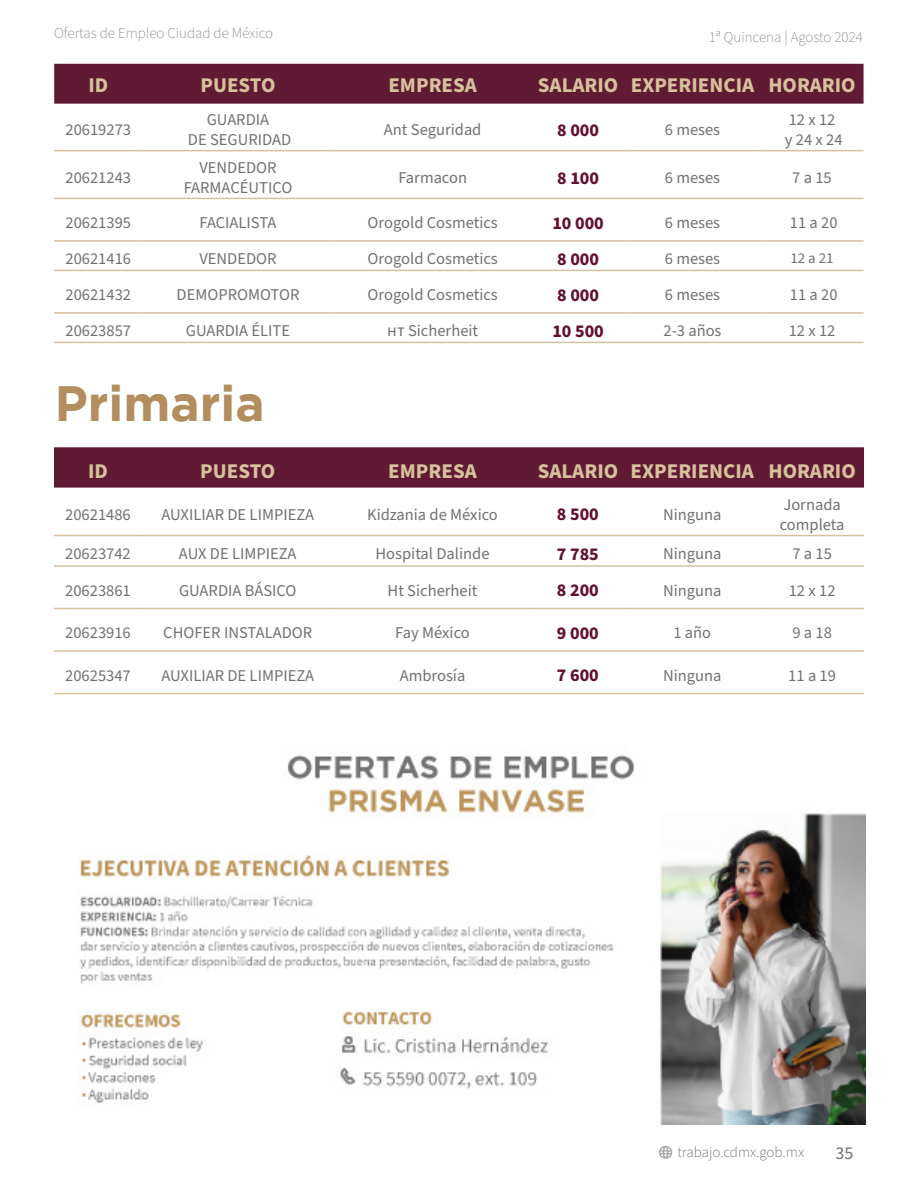
<style>
.page{position:relative;width:918px;height:1188px;background:#fff}
.page>*{position:absolute;margin:0;border:0;box-sizing:border-box;transform-origin:0 0}
.t1{font:700 49.5px "Gotham";color:#b28d5d}
.t2{font:700 21px "Source Sans Pro";color:#d6c19c}
.t3{font:700 18px "Source Sans Pro";color:#621031}
.t4{font:18px "Source Sans Pro";color:#707271}
.t5{font:16.5px/19.8px "Source Sans Pro";color:#707271;text-align:center}
.t6{font:200 15px "Source Sans Pro";color:#717371}
.t7{font:200 15px "Source Sans Pro";color:#707271}
.t8{font:300 15px "Source Sans Pro";color:#717371}
.t9{font:15px "Source Sans Pro";color:#707271}
</style>
<div class="page">
<svg style="left:659px;top:1146px;width:13px;height:13px"></svg>
<div style="left:54px;top:64px;width:810px;height:40px;background:#611a34"></div>
<hr style="left:54px;top:150px;width:88px;height:1px;background:#d6c19c">
<hr style="left:142px;top:150px;width:192px;height:1px;background:#d6c19c">
<hr style="left:334px;top:150px;width:198px;height:1px;background:#d6c19c">
<hr style="left:532px;top:150px;width:93px;height:1px;background:#d6c19c">
<hr style="left:625px;top:150px;width:136px;height:1px;background:#d6c19c">
<hr style="left:761px;top:150px;width:103px;height:1px;background:#d6c19c">
<hr style="left:54px;top:198px;width:88px;height:1px;background:#d6c19c">
<hr style="left:142px;top:198px;width:192px;height:1px;background:#d6c19c">
<hr style="left:334px;top:198px;width:198px;height:1px;background:#d6c19c">
<hr style="left:532px;top:198px;width:93px;height:1px;background:#d6c19c">
<hr style="left:625px;top:198px;width:136px;height:1px;background:#d6c19c">
<hr style="left:761px;top:198px;width:103px;height:1px;background:#d6c19c">
<hr style="left:54px;top:240px;width:88px;height:2px;background:#d6c19c">
<hr style="left:142px;top:240px;width:192px;height:2px;background:#d6c19c">
<hr style="left:334px;top:240px;width:198px;height:2px;background:#d6c19c">
<hr style="left:532px;top:240px;width:93px;height:2px;background:#d6c19c">
<hr style="left:625px;top:240px;width:136px;height:2px;background:#d6c19c">
<hr style="left:761px;top:240px;width:103px;height:2px;background:#d6c19c">
<hr style="left:54px;top:270px;width:88px;height:1px;background:#d6c19c">
<hr style="left:142px;top:270px;width:192px;height:1px;background:#d6c19c">
<hr style="left:334px;top:270px;width:198px;height:1px;background:#d6c19c">
<hr style="left:532px;top:270px;width:93px;height:1px;background:#d6c19c">
<hr style="left:625px;top:270px;width:136px;height:1px;background:#d6c19c">
<hr style="left:761px;top:270px;width:103px;height:1px;background:#d6c19c">
<hr style="left:54px;top:312px;width:88px;height:2px;background:#d6c19c">
<hr style="left:142px;top:312px;width:192px;height:2px;background:#d6c19c">
<hr style="left:334px;top:312px;width:198px;height:2px;background:#d6c19c">
<hr style="left:532px;top:312px;width:93px;height:2px;background:#d6c19c">
<hr style="left:625px;top:312px;width:136px;height:2px;background:#d6c19c">
<hr style="left:761px;top:312px;width:103px;height:2px;background:#d6c19c">
<hr style="left:54px;top:342px;width:88px;height:1px;background:#d6c19c">
<hr style="left:142px;top:342px;width:192px;height:1px;background:#d6c19c">
<hr style="left:334px;top:342px;width:198px;height:1px;background:#d6c19c">
<hr style="left:532px;top:342px;width:93px;height:1px;background:#d6c19c">
<hr style="left:625px;top:342px;width:136px;height:1px;background:#d6c19c">
<hr style="left:761px;top:342px;width:103px;height:1px;background:#d6c19c">
<div style="left:54px;top:447px;width:810px;height:41px;background:#611a34"></div>
<hr style="left:54px;top:535px;width:88px;height:1px;background:#d6c19c">
<hr style="left:142px;top:535px;width:191px;height:1px;background:#d6c19c">
<hr style="left:333px;top:535px;width:199px;height:1px;background:#d6c19c">
<hr style="left:532px;top:535px;width:92px;height:1px;background:#d6c19c">
<hr style="left:624px;top:535px;width:136px;height:1px;background:#d6c19c">
<hr style="left:760px;top:535px;width:104px;height:1px;background:#d6c19c">
<hr style="left:54px;top:565px;width:88px;height:2px;background:#d6c19c">
<hr style="left:142px;top:565px;width:191px;height:2px;background:#d6c19c">
<hr style="left:333px;top:565px;width:199px;height:2px;background:#d6c19c">
<hr style="left:532px;top:565px;width:92px;height:2px;background:#d6c19c">
<hr style="left:624px;top:565px;width:136px;height:2px;background:#d6c19c">
<hr style="left:760px;top:565px;width:104px;height:2px;background:#d6c19c">
<hr style="left:54px;top:608px;width:88px;height:1px;background:#d6c19c">
<hr style="left:142px;top:608px;width:191px;height:1px;background:#d6c19c">
<hr style="left:333px;top:608px;width:199px;height:1px;background:#d6c19c">
<hr style="left:532px;top:608px;width:92px;height:1px;background:#d6c19c">
<hr style="left:624px;top:608px;width:136px;height:1px;background:#d6c19c">
<hr style="left:760px;top:608px;width:104px;height:1px;background:#d6c19c">
<hr style="left:54px;top:650px;width:88px;height:2px;background:#d6c19c">
<hr style="left:142px;top:650px;width:191px;height:2px;background:#d6c19c">
<hr style="left:333px;top:650px;width:199px;height:2px;background:#d6c19c">
<hr style="left:532px;top:650px;width:92px;height:2px;background:#d6c19c">
<hr style="left:624px;top:650px;width:136px;height:2px;background:#d6c19c">
<hr style="left:760px;top:650px;width:104px;height:2px;background:#d6c19c">
<hr style="left:54px;top:693px;width:88px;height:1px;background:#d6c19c">
<hr style="left:142px;top:693px;width:191px;height:1px;background:#d6c19c">
<hr style="left:333px;top:693px;width:199px;height:1px;background:#d6c19c">
<hr style="left:532px;top:693px;width:92px;height:1px;background:#d6c19c">
<hr style="left:624px;top:693px;width:136px;height:1px;background:#d6c19c">
<hr style="left:760px;top:693px;width:104px;height:1px;background:#d6c19c">
<img style="left:78px;top:755px;width:788px;height:369px">
<p class="t6" style="left:54px;top:23px;width:220px">Ofertas de Empleo Ciudad de México</p>
<p class="t7" style="left:709px;top:27px;width:156px">1ᵃ Quincena | Agosto 2024</p>
<p class="t2" style="left:88px;top:70px;width:21px">ID</p>
<p class="t2" style="left:200px;top:70px;width:77px">PUESTO</p>
<p class="t2" style="left:388px;top:70px;width:90px">EMPRESA</p>
<p class="t2" style="left:538px;top:70px;width:82px">SALARIO</p>
<p class="t2" style="left:631px;top:70px;width:125px">EXPERIENCIA</p>
<p class="t2" style="left:768px;top:70px;width:89px">HORARIO</p>
<p class="t5" style="left:65px;top:120px;width:67px">20619273</p>
<p class="t5" style="left:207px;top:110px;width:64px">GUARDIA</p>
<p class="t5" style="left:188px;top:130px;width:105px">DE SEGURIDAD</p>
<p class="t5" style="left:789px;top:110px;width:48px">12 x 12</p>
<p class="t5" style="left:785px;top:130px;width:59px">y 24 x 24</p>
<p class="t5" style="left:384px;top:120px;width:99px">Ant Seguridad</p>
<p class="t3" style="left:557px;top:118px;width:43px">8 000</p>
<p class="t5" style="left:665px;top:120px;width:57px">6 meses</p>
<p class="t5" style="left:65px;top:168px;width:67px">20621243</p>
<p class="t5" style="left:184px;top:158px;width:110px">VENDEDOR<br>FARMACÉUTICO</p>
<p class="t5" style="left:398px;top:168px;width:70px">Farmacon</p>
<p class="t3" style="left:557px;top:166px;width:43px">8 100</p>
<p class="t5" style="left:665px;top:168px;width:57px">6 meses</p>
<p class="t5" style="left:792px;top:168px;width:41px">7 a 15</p>
<p class="t5" style="left:65px;top:213px;width:67px">20621395</p>
<p class="t5" style="left:199px;top:213px;width:79px">FACIALISTA</p>
<p class="t5" style="left:368px;top:213px;width:132px">Orogold Cosmetics</p>
<p class="t3" style="left:552px;top:211px;width:53px">10 000</p>
<p class="t5" style="left:665px;top:213px;width:57px">6 meses</p>
<p class="t5" style="left:790px;top:213px;width:49px">11 a 20</p>
<p class="t5" style="left:65px;top:249px;width:67px">20621416</p>
<p class="t5" style="left:199px;top:249px;width:79px">VENDEDOR</p>
<p class="t5" style="left:368px;top:249px;width:132px">Orogold Cosmetics</p>
<p class="t3" style="left:557px;top:247px;width:43px">8 000</p>
<p class="t5" style="left:665px;top:249px;width:57px">6 meses</p>
<p class="t9" style="left:790px;top:248px;width:45px">12 a 21</p>
<p class="t5" style="left:65px;top:285px;width:67px">20621432</p>
<p class="t5" style="left:177px;top:285px;width:124px">DEMOPROMOTOR</p>
<p class="t5" style="left:368px;top:285px;width:132px">Orogold Cosmetics</p>
<p class="t3" style="left:557px;top:283px;width:43px">8 000</p>
<p class="t5" style="left:665px;top:285px;width:57px">6 meses</p>
<p class="t5" style="left:790px;top:285px;width:49px">11 a 20</p>
<p class="t5" style="left:65px;top:321px;width:67px">20623857</p>
<p class="t5" style="left:186px;top:321px;width:106px">GUARDIA ÉLITE</p>
<p class="t5" style="left:387px;top:321px;width:92px">ht Sicherheit</p>
<p class="t3" style="left:552px;top:319px;width:53px">10 500</p>
<p class="t5" style="left:664px;top:321px;width:60px">2-3 años</p>
<p class="t5" style="left:789px;top:321px;width:48px">12 x 12</p>
<p class="t1" style="left:55px;top:375px;width:211px">Primaria</p>
<p class="t2" style="left:88px;top:457px;width:21px">ID</p>
<p class="t2" style="left:200px;top:457px;width:77px">PUESTO</p>
<p class="t2" style="left:388px;top:457px;width:90px">EMPRESA</p>
<p class="t2" style="left:538px;top:457px;width:82px">SALARIO</p>
<p class="t2" style="left:631px;top:457px;width:125px">EXPERIENCIA</p>
<p class="t2" style="left:769px;top:457px;width:89px">HORARIO</p>
<p class="t5" style="left:65px;top:505px;width:67px">20621486</p>
<p class="t5" style="left:161px;top:505px;width:154px">AUXILIAR DE LIMPIEZA</p>
<p class="t5" style="left:367px;top:505px;width:132px">Kidzania de México</p>
<p class="t3" style="left:557px;top:502px;width:43px">8 500</p>
<p class="t5" style="left:663px;top:505px;width:60px">Ninguna</p>
<p class="t5" style="left:780px;top:495px;width:66px;text-align:left">Jornada completa</p>
<p class="t5" style="left:65px;top:544px;width:67px">20623742</p>
<p class="t5" style="left:179px;top:544px;width:119px">AUX DE LIMPIEZA</p>
<p class="t5" style="left:376px;top:544px;width:116px">Hospital Dalinde</p>
<p class="t3" style="left:557px;top:542px;width:43px">7 785</p>
<p class="t5" style="left:663px;top:544px;width:60px">Ninguna</p>
<p class="t5" style="left:792px;top:544px;width:41px">7 a 15</p>
<p class="t5" style="left:65px;top:581px;width:67px">20623861</p>
<p class="t5" style="left:179px;top:581px;width:119px">GUARDIA BÁSICO</p>
<p class="t5" style="left:388px;top:581px;width:91px">Ht Sicherheit</p>
<p class="t3" style="left:557px;top:578px;width:43px">8 200</p>
<p class="t5" style="left:663px;top:581px;width:60px">Ninguna</p>
<p class="t5" style="left:789px;top:581px;width:48px">12 x 12</p>
<p class="t5" style="left:65px;top:623px;width:67px">20623916</p>
<p class="t5" style="left:163px;top:623px;width:150px">CHOFER INSTALADOR</p>
<p class="t5" style="left:395px;top:623px;width:76px">Fay México</p>
<p class="t3" style="left:557px;top:621px;width:43px">9 000</p>
<p class="t5" style="left:673px;top:623px;width:39px">1 año</p>
<p class="t5" style="left:792px;top:623px;width:41px">9 a 18</p>
<p class="t5" style="left:65px;top:666px;width:67px">20625347</p>
<p class="t5" style="left:161px;top:666px;width:154px">AUXILIAR DE LIMPIEZA</p>
<p class="t5" style="left:400px;top:666px;width:67px">Ambrosía</p>
<p class="t3" style="left:557px;top:663px;width:43px">7 600</p>
<p class="t5" style="left:663px;top:666px;width:60px">Ninguna</p>
<p class="t5" style="left:788px;top:666px;width:49px">11 a 19</p>
<p class="t8" style="left:677px;top:1142px;width:128px">trabajo.cdmx.gob.mx</p>
<p class="t4" style="left:835px;top:1141px;width:19px">35</p>
</div>
